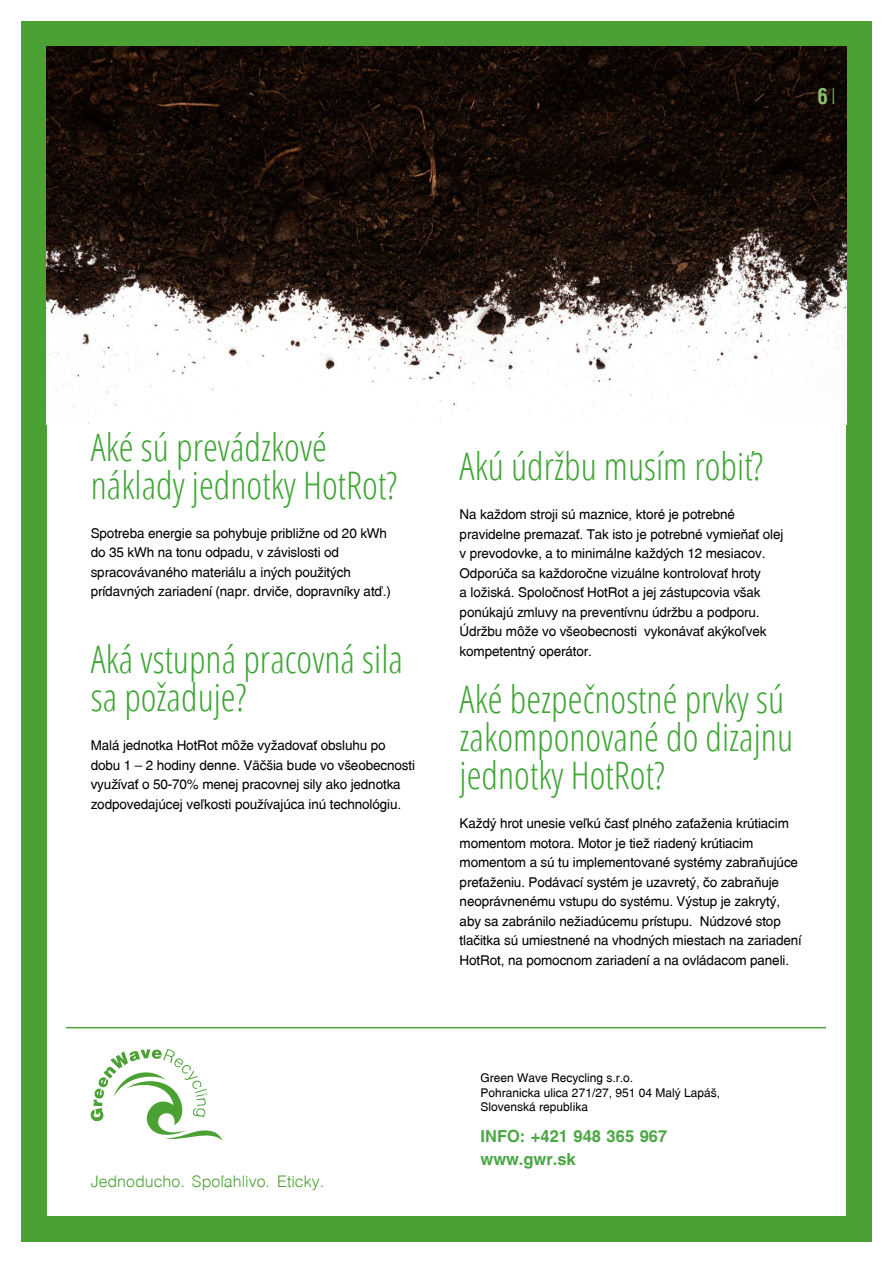
<style>
.page{position:relative;width:893px;height:1263px;background:#fff}
.page>*{position:absolute;margin:0;border:0;box-sizing:border-box;transform-origin:0 0}
.t1{font:300 condensed 37.95px/38px "Open Sans";color:#3fa535}
.t2{font:700 21px "Switzerland Condensed";color:#8bbe6d}
.t3{font:700 16.5px/22.5px "Switzerland";color:#4ba746}
.t4{font:300 15.9px "Switzerland";color:#4ba134}
.t5{font:13.5px/19.5px "Switzerland";letter-spacing:-.01em;color:#000}
.t6{font:12px/15px "Switzerland";color:#000}
.s1{font-family:"Switzerland Cond";font-weight:300}
</style>
<div class="page">
<div style="left:21px;top:21px;width:26px;height:1221px;background:#4ba134"></div>
<div style="left:846px;top:21px;width:26px;height:1221px;background:#4ba134"></div>
<div style="left:21px;top:21px;width:851px;height:26px;background:#4ba134"></div>
<div style="left:21px;top:1216px;width:851px;height:26px;background:#4ba134"></div>
<img style="left:47px;top:47px;width:799px;height:377px">
<svg style="left:91px;top:1049px;width:132px;height:92px"></svg>
<hr style="left:66px;top:1027px;width:760px;height:1px;background:#4ba134">
<h2 class="t2" style="left:817px;top:84px;width:20px">6<span class="s1">|</span></h2>
<h1 class="t1" style="left:91px;top:427px;width:308px">Aké sú prevádzkové náklady jednotky HotRot?</h1>
<p class="t5" style="left:91px;top:523px;width:302px">Spotreba energie sa pohybuje približne od 20 kWh do 35 kWh na tonu odpadu, v závislosti od spracovávaného materiálu a iných použitých prídavných zariadení (napr. drviče, dopravníky atď.)</p>
<h1 class="t1" style="left:91px;top:639px;width:314px">Aká vstupná pracovná sila sa požaduje?</h1>
<p class="t5" style="left:91px;top:736px;width:326px">Malá jednotka HotRot môže vyžadovať obsluhu po dobu 1 – 2 hodiny denne. Väčšia bude vo všeobecnosti využívať o 50-70% menej pracovnej sily ako jednotka zodpovedajúcej veľkosti používajúca inú technológiu.</p>
<p class="t4" style="left:91px;top:1172px;width:235px">Jednoducho. Spoľahlivo. Eticky.</p>
<h1 class="t1" style="left:460px;top:446px;width:305px">Akú údržbu musím robiť?</h1>
<p class="t5" style="left:460px;top:505px;width:325px">Na každom stroji sú maznice, ktoré je potrebné pravidelne premazať. Tak isto je potrebné vymieňať olej v prevodovke, a to minimálne každých 12 mesiacov.<br>Odporúča sa každoročne vizuálne kontrolovať hroty<br>a ložiská. Spoločnosť HotRot a jej zástupcovia však ponúkajú zmluvy na preventívnu údržbu a podporu.<br>Údržbu môže vo všeobecnosti vykonávať akýkoľvek kompetentný operátor.</p>
<h1 class="t1" style="left:460px;top:679px;width:335px">Aké bezpečnostné prvky sú zakomponované do dizajnu jednotky HotRot?</h1>
<p class="t5" style="left:460px;top:814px;width:343px">Každý hrot unesie veľkú časť plného zaťaženia krútiacim momentom motora. Motor je tiež riadený krútiacim momentom a sú tu implementované systémy zabraňujúce preťaženiu. Podávací systém je uzavretý, čo zabraňuje neoprávnenému vstupu do systému. Výstup je zakrytý, aby sa zabránilo nežiadúcemu prístupu. Núdzové stop tlačitka sú umiestnené na vhodných miestach na zariadení HotRot, na pomocnom zariadení a na ovládacom paneli.</p>
<p class="t6" style="left:480px;top:1070px;width:241px">Green Wave Recycling s.r.o.<br>Pohranicka ulica 271/27, 951 04 Malý Lapáš,</p>
<p class="t6" style="left:480px;top:1099px;width:109px">Slovenská republika</p>
<p class="t3" style="left:480px;top:1125px;width:188px">INFO: +421 948 365 967 www.gwr.sk</p>
</div>
